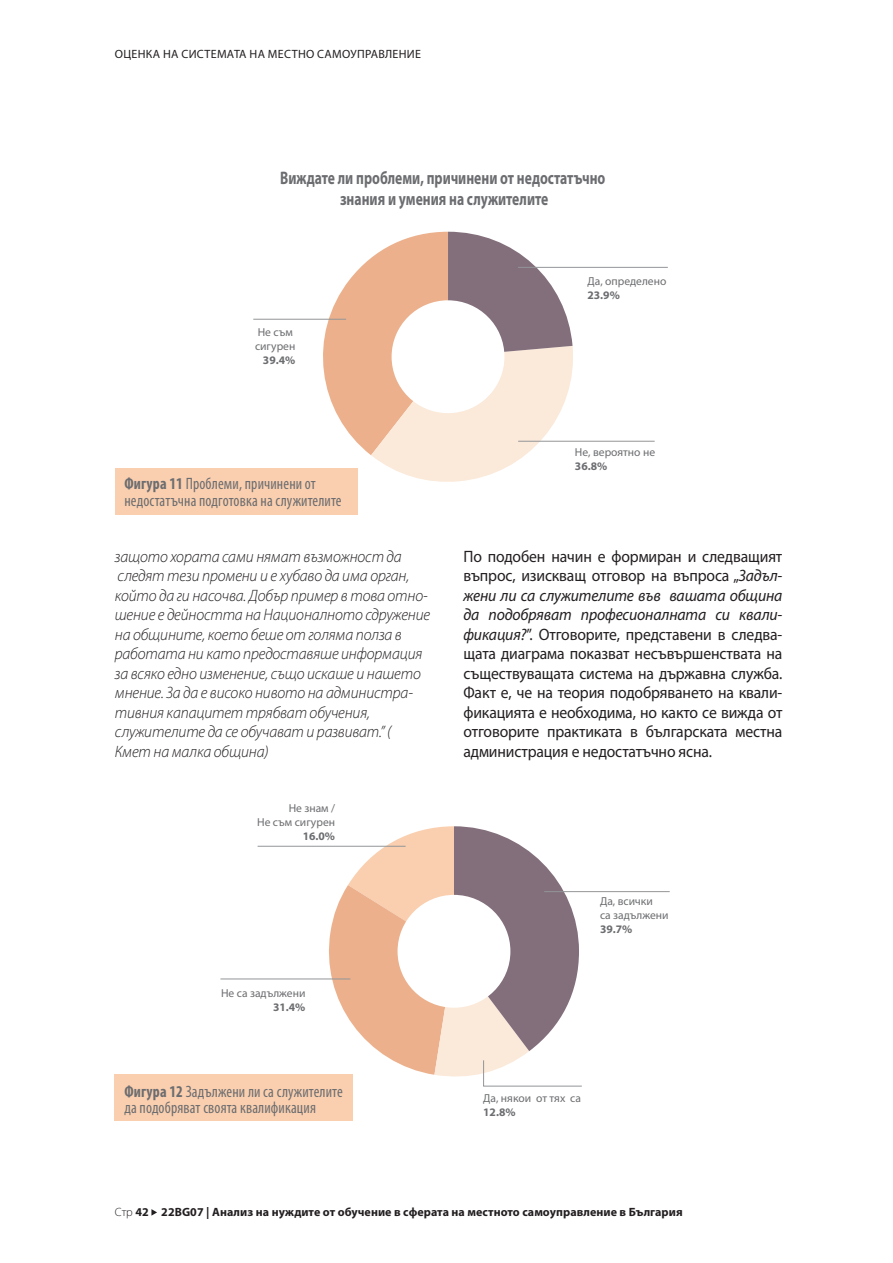
<style>
.page{position:relative;width:893px;height:1263px;background:#fff}
.page>*{position:absolute;margin:0;border:0;box-sizing:border-box;transform-origin:0 0}
.t1{font:700 18.15px/21.8px "Myriad Pro";color:#6c6d70;text-align:center;scale:.75 1}
._3_Texte-ok{font:16.5px/19.5px "Myriad Pro";letter-spacing:-.01em;color:#231f20;text-align:justify;scale:.95 1}
._5_Txt-retrait-ok{font:italic 300 16.5px/19.5px "Myriad Pro";letter-spacing:-.01em;color:#231f20;scale:.95 1}
.Legende_condensed{font:condensed 16.5px/16.5px "Myriad Pro";letter-spacing:.01em;color:#6c6d70;scale:.95 1}
.t2{font:700 12px "Myriad Pro";letter-spacing:.005em;color:#231f20}
.Tetiere_ok{font:12px "Myriad Pro";letter-spacing:.025em;color:#231f20}
.t3{font:11.55px/13.8px "Myriad Pro";color:#6c6d70}
.t4{font:700 11.55px "Myriad Pro";color:#6c6d70}
.s1{font-weight:700}
.s2{font-style:italic}
.s3{font-weight:300}
</style>
<div class="page">
<svg style="left:151px;top:1209px;width:6px;height:6px"></svg>
<div style="left:115px;top:468px;width:242px;height:46px;background:#facfaf"></div>
<div style="left:115px;top:1074px;width:238px;height:47px;background:#facfaf"></div>
<svg style="left:307px;top:232px;width:272px;height:252px"></svg>
<div style="left:392px;top:300px;width:112px;height:113px;background:#fff;border-radius:50%"></div>
<hr style="left:518px;top:267px;width:150px;height:1px;background:#939598">
<hr style="left:518px;top:441px;width:137px;height:1px;background:#939598">
<hr style="left:253px;top:319px;width:93px;height:1px;background:#939598">
<hr style="left:544px;top:891px;width:126px;height:1px;background:#939598">
<hr style="left:258px;top:846px;width:148px;height:1px;background:#939598">
<svg style="left:320px;top:826px;width:263px;height:261px"></svg>
<hr style="left:220px;top:978px;width:130px;height:1px;background:#939598">
<p class="Tetiere_ok" style="left:115px;top:46px;width:308px">ОЦЕНКА НА СИСТЕМАТА НА МЕСТНО САМОУПРАВЛЕНИЕ</p>
<p class="t1" style="left:280px;top:166px;width:435px">Виждате ли проблеми, причинени от недостатъчно знания и умения на служителите</p>
<p class="t3" style="left:255px;top:325px;width:42px;text-align:right">Не съм сигурен<br><span class="s1">39.4%</span></p>
<p class="Legende_condensed" style="left:124px;top:475px;width:230px"><span class="s1">Фигура 11</span> Проблеми, причинени от недостатъчна подготовка на служителите</p>
<p class="t3" style="left:587px;top:274px;width:80px">Да, определено<br><span class="s1">23.9%</span></p>
<p class="t3" style="left:575px;top:445px;width:82px">Не, вероятно не<br><span class="s1">36.8%</span></p>
<p class="_5_Txt-retrait-ok" style="left:115px;top:546px;width:333px">защото хората сами нямат възможност да следят тези промени и е хубаво да има орган, който да ги насочва. Добър пример в това отно&shy;шение е дейността на Националното сдружение на общините, което беше от голяма полза в работата ни като предоставяше информация за всяко едно изменение, също искаше и нашето мнение. За да е високо нивото на администра&shy;тивния капацитет трябват обучения, служителите да се обучават и развиват.” ( Кмет на малка община)</p>
<p class="_3_Texte-ok" style="left:463px;top:546px;width:337px">По подобен начин е формиран и следващият въпрос, изискващ отговор на въпроса „<span class="s2">Задъл&shy;жени ли са служителите във вашата община да подобряват професионалната си квали&shy;фикация?</span>”. Отговорите, представени в следва&shy;щата диаграма показват несъвършенствата на съществуващата система на държавна служба.<br>Факт е, че на теория подобряването на квали&shy;фикацията е необходима, но както се вижда от отговорите практиката в българската местна администрация е недостатъчно ясна.</p>
<p class="t4" style="left:147px;top:743px;width:55px">FIGURE 12</p>
<p class="t3" style="left:257px;top:801px;width:79px;text-align:right">Не знам /<br>Не съм сигурен<br><span class="s1">16.0%</span></p>
<p class="t3" style="left:221px;top:986px;width:86px;text-align:right">Не са задължени<br><span class="s1">31.4%</span></p>
<p class="Legende_condensed" style="left:124px;top:1083px;width:231px"><span class="s1">Фигура 12</span> Задължени ли са служителите да подобряват своята квалификация</p>
<p class="t3" style="left:600px;top:894px;width:70px">Да, всички<br>са задължени<br><span class="s1">39.7%</span></p>
<p class="t3" style="left:483px;top:1091px;width:99px">Да, някои от тях са<br><span class="s1">12.8%</span></p>
<p class="t2" style="left:115px;top:1204px;width:569px"><span class="s3">Cтр</span> 42 22BG07 | Анализ на нуждите от обучение в сферата на местното самоуправление в България</p>
</div>
